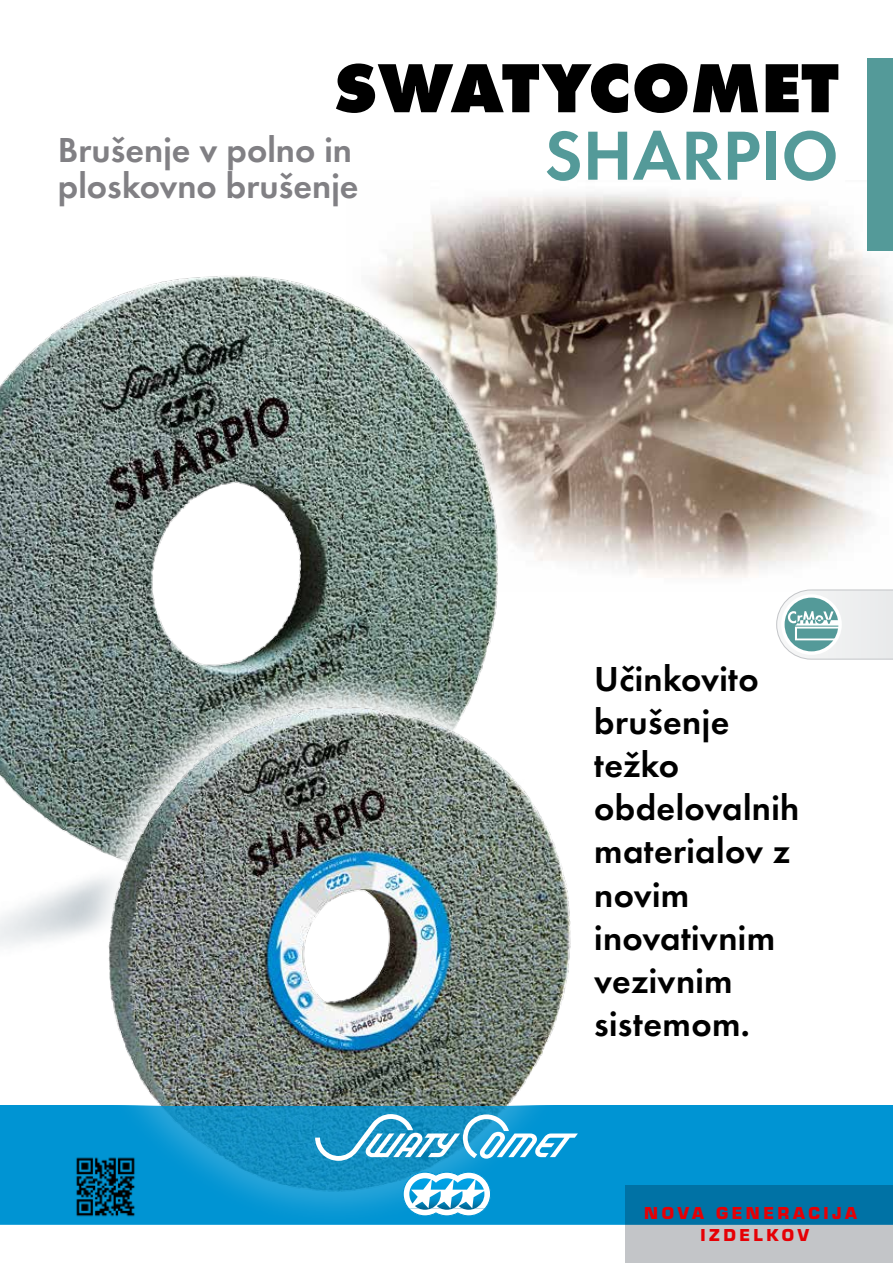
<style>
.page{position:relative;width:893px;height:1263px;background:#fff}
.page>*{position:absolute;margin:0;border:0;box-sizing:border-box;transform-origin:0 0}
.t1{font:700 72px "Futura TCE Extr";color:#000}
.t2{font:600 72px "Futura TCE";color:#549a99}
.t3{font:600 36px/43.2px "Futura TCE";letter-spacing:.01em;color:#000}
.t4{font:600 36px/36px "Futura TCE";color:#818084}
.t5{font:18px/21.6px "Eurostile TCE Blac";letter-spacing:.2em;color:#e60005;text-align:center}
</style>
<div class="page">
<img style="left:430px;top:193px;width:463px;height:385px">
<svg style="left:392px;top:240px;width:141px;height:20px"></svg>
<img style="left:0;top:260px;width:540px;height:686px">
<img style="left:67px;top:675px;width:548px;height:550px">
<svg style="left:776px;top:589px;width:117px;height:71px"></svg>
<div style="left:867px;top:58px;width:26px;height:193px;background:#549a99"></div>
<svg style="left:0;top:1105px;width:893px;height:119px;background:#0693cf"></svg>
<svg style="left:625px;top:1185px;width:268px;height:78px;background:#5f9ab6"></svg>
<img style="left:69px;top:1149px;width:74px;height:74px">
<svg style="left:315px;top:1114px;width:263px;height:47px"></svg>
<svg style="left:403px;top:1171px;width:88px;height:45px"></svg>
<h1 class="t1" style="left:333px;top:45px;width:507px">SWATYCOMET</h1>
<h1 class="t2" style="left:544px;top:112px;width:296px">SHARPIO</h1>
<p class="t4" style="left:58px;top:132px;width:302px">Brušenje v polno in ploskovno brušenje</p>
<p class="t3" style="left:594px;top:657px;width:207px">Učinkovito brušenje težko obdelovalnih materialov z novim inovativnim vezivnim sistemom.</p>
<p class="t5" style="left:644px;top:1203px;width:214px">NOVA GENERACIJA<br>IZDELKOV</p>
</div>
